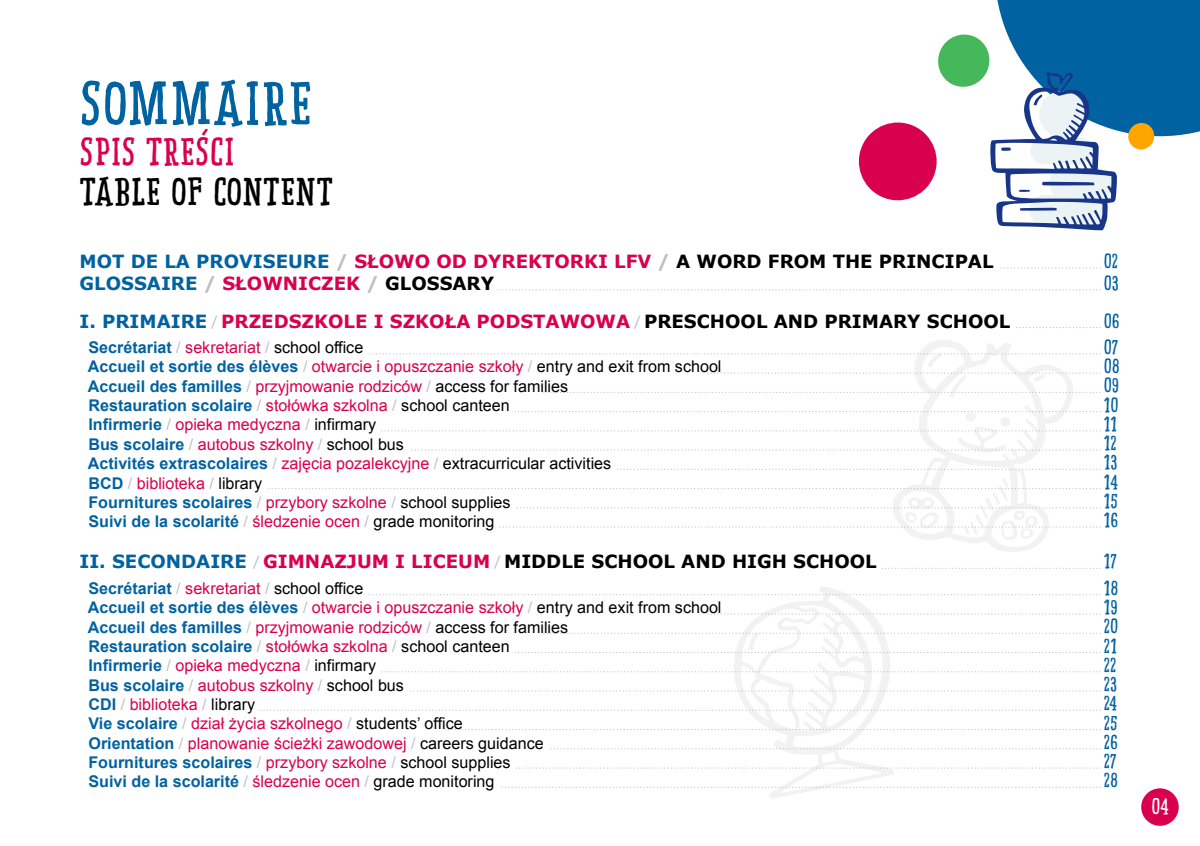
<style>
.page{position:relative;width:1200px;height:846px;background:#fff}
.page>*{position:absolute;margin:0;border:0;box-sizing:border-box;transform-origin:0 0}
.t1{font:61.05px "Pinto W00 NO 02";color:#0062a0}
.t2{font:38.7px "Pinto W00 NO 02";color:#000}
.t3{font:38.7px "Pinto W00 NO 02";color:#d9004d}
.t4{font:22.2px "Pinto W00 NO 02";color:#fff}
.t5{font:20.1px/19.2px "Pinto W00 NO 02";color:#0062a0;text-align:justify}
.t6{font:700 18.15px/21.8px "Verdana";color:#d9004d}
.t7{font:700 18.15px "Verdana";color:#000}
.t8{font:16.2px/19.4px "Arial";color:#d9004d}
.t9{font:700 16.2px/19.4px "Arial";color:#0062a0}
.s1{color:#0062a0}
.s2{color:#bfbfbf}
.s3{color:#000}
.s4{font-family:"Myriad Pro";color:#bfbfbf}
.s5{font-weight:400;color:#bfbfbf}
.s6{font-weight:400;color:#d9004d}
.s7{font-weight:400;color:#000}
.s8{color:#d9004d}
.s9{font-weight:700;color:#0062a0}
</style>
<div class="page">
<div style="left:1141px;top:788px;width:38px;height:38px;background:#d9004d;border-radius:50%"></div>
<svg style="left:498px;top:289px;width:603px;height:1px"></svg>
<svg style="left:1000px;top:267px;width:101px;height:1px"></svg>
<svg style="left:1016px;top:327px;width:85px;height:1px"></svg>
<svg style="left:881px;top:568px;width:220px;height:1px"></svg>
<svg style="left:268px;top:340px;width:833px;height:212px"></svg>
<svg style="left:260px;top:587px;width:841px;height:211px"></svg>
<svg style="left:858px;top:0;width:342px;height:231px"></svg>
<h1 class="t1" style="left:80px;top:67px;width:234px">SOMMAIRE</h1>
<h2 class="t3" style="left:80px;top:128px;width:157px">SPIS TREŚCI</h2>
<h2 class="t2" style="left:80px;top:169px;width:255px">TABLE OF CONTENT</h2>
<p class="t6" style="left:80px;top:251px;width:916px"><span class="s1">MOT DE LA PROVISEURE</span> <span class="s2">/</span> SŁOWO OD DYREKTORKI LFV <span class="s2">/</span> <span class="s3">A WORD FROM THE PRINCIPAL<br></span><span class="s1">GLOSSAIRE</span> <span class="s2">/</span> SŁOWNICZEK <span class="s2">/</span> <span class="s3">GLOSSARY</span></p>
<p class="t6" style="left:80px;top:310px;width:932px"><span class="s1">I. PRIMAIRE</span> <span class="s4">/</span> PRZEDSZKOLE I SZKOŁA PODSTAWOWA <span class="s4">/</span> <span class="s3">PRESCHOOL AND PRIMARY SCHOOL</span></p>
<p class="t9" style="left:88px;top:338px;width:635px">Secrétariat <span class="s5">/</span> <span class="s6">sekretariat</span> <span class="s5">/</span> <span class="s7">school office<br></span>Accueil et sortie des élèves <span class="s5">/</span> <span class="s6">otwarcie i opuszczanie szkoły</span> <span class="s5">/</span> <span class="s7">entry and exit from school </span>Accueil des familles <span class="s5">/</span> <span class="s6">przyjmowanie rodziców</span> <span class="s5">/</span> <span class="s7">access for families<br></span>Restauration scolaire <span class="s5">/</span> <span class="s6">stołówka szkolna</span> <span class="s5">/</span> <span class="s7">school canteen<br></span>Infirmerie <span class="s5">/</span> <span class="s6">opieka medyczna</span> <span class="s5">/</span> <span class="s7">infirmary<br></span>Bus scolaire <span class="s5">/</span> <span class="s6">autobus szkolny</span> <span class="s5">/</span> <span class="s7">school bus<br></span>Activités extrascolaires <span class="s5">/</span> <span class="s6">zajęcia pozalekcyjne</span> <span class="s5">/</span> <span class="s7">extracurricular activities<br></span>BCD <span class="s5">/</span> <span class="s6">biblioteka</span> <span class="s5">/</span> <span class="s7">library<br></span>Fournitures scolaires <span class="s5">/</span> <span class="s6">przybory szkolne</span> <span class="s5">/</span> <span class="s7">school supplies<br></span>Suivi de la scolarité <span class="s5">/</span> <span class="s6">śledzenie ocen</span> <span class="s5">/</span> <span class="s7">grade monitoring</span></p>
<p class="t7" style="left:80px;top:550px;width:799px"><span class="s1">II. SECONDAIRE</span> <span class="s4">/</span> <span class="s8">GIMNAZJUM I LICEUM</span> <span class="s4">/</span> MIDDLE SCHOOL AND HIGH SCHOOL</p>
<p class="t8" style="left:88px;top:578px;width:635px"><span class="s9">Secrétariat</span> <span class="s2">/</span> sekretariat <span class="s2">/</span> <span class="s3">school office<br></span><span class="s9">Accueil et sortie des élèves</span> <span class="s2">/</span> otwarcie i opuszczanie szkoły <span class="s2">/</span> <span class="s3">entry and exit from school </span><span class="s9">Accueil des familles</span> <span class="s2">/</span> przyjmowanie rodziców <span class="s2">/</span> <span class="s3">access for families<br></span><span class="s9">Restauration scolaire</span> <span class="s2">/</span> stołówka szkolna <span class="s2">/</span> <span class="s3">school canteen<br></span><span class="s9">Infirmerie</span> <span class="s2">/</span> opieka medyczna <span class="s2">/</span> <span class="s3">infirmary<br></span><span class="s9">Bus scolaire</span> <span class="s2">/</span> autobus szkolny <span class="s2">/</span> <span class="s3">school bus<br></span><span class="s9">CDI</span> <span class="s2">/</span> biblioteka <span class="s2">/</span> <span class="s3">library<br></span><span class="s9">Vie scolaire</span> <span class="s2">/</span> dział życia szkolnego <span class="s2">/</span> <span class="s3">students’ office<br></span><span class="s9">Orientation</span> <span class="s2">/</span> planowanie ścieżki zawodowej <span class="s2">/</span> <span class="s3">careers guidance<br></span><span class="s9">Fournitures scolaires</span> <span class="s2">/</span> przybory szkolne <span class="s2">/</span> <span class="s3">school supplies<br></span><span class="s9">Suivi de la scolarité</span> <span class="s2">/</span> śledzenie ocen <span class="s2">/</span> <span class="s3">grade monitoring</span></p>
<p class="t5" style="left:1104px;top:252px;width:16px">02</p>
<p class="t5" style="left:1104px;top:274px;width:17px">03</p>
<p class="t5" style="left:1104px;top:311px;width:18px">06</p>
<p class="t5" style="left:1104px;top:357px;width:18px">08<br>09<br>10<br>11</p>
<p class="t5" style="left:1104px;top:337px;width:17px">07</p>
<p class="t5" style="left:1104px;top:434px;width:16px">12<br>13<br>14<br>15<br>16</p>
<p class="t5" style="left:1104px;top:552px;width:15px">17</p>
<p class="t5" style="left:1104px;top:597px;width:16px">19<br>20<br>21<br>22</p>
<p class="t5" style="left:1104px;top:578px;width:16px">18</p>
<p class="t5" style="left:1104px;top:674px;width:16px">23<br>24<br>25<br>26<br>27<br>28</p>
<h3 class="t4" style="left:1152px;top:793px;width:19px">04</h3>
</div>
